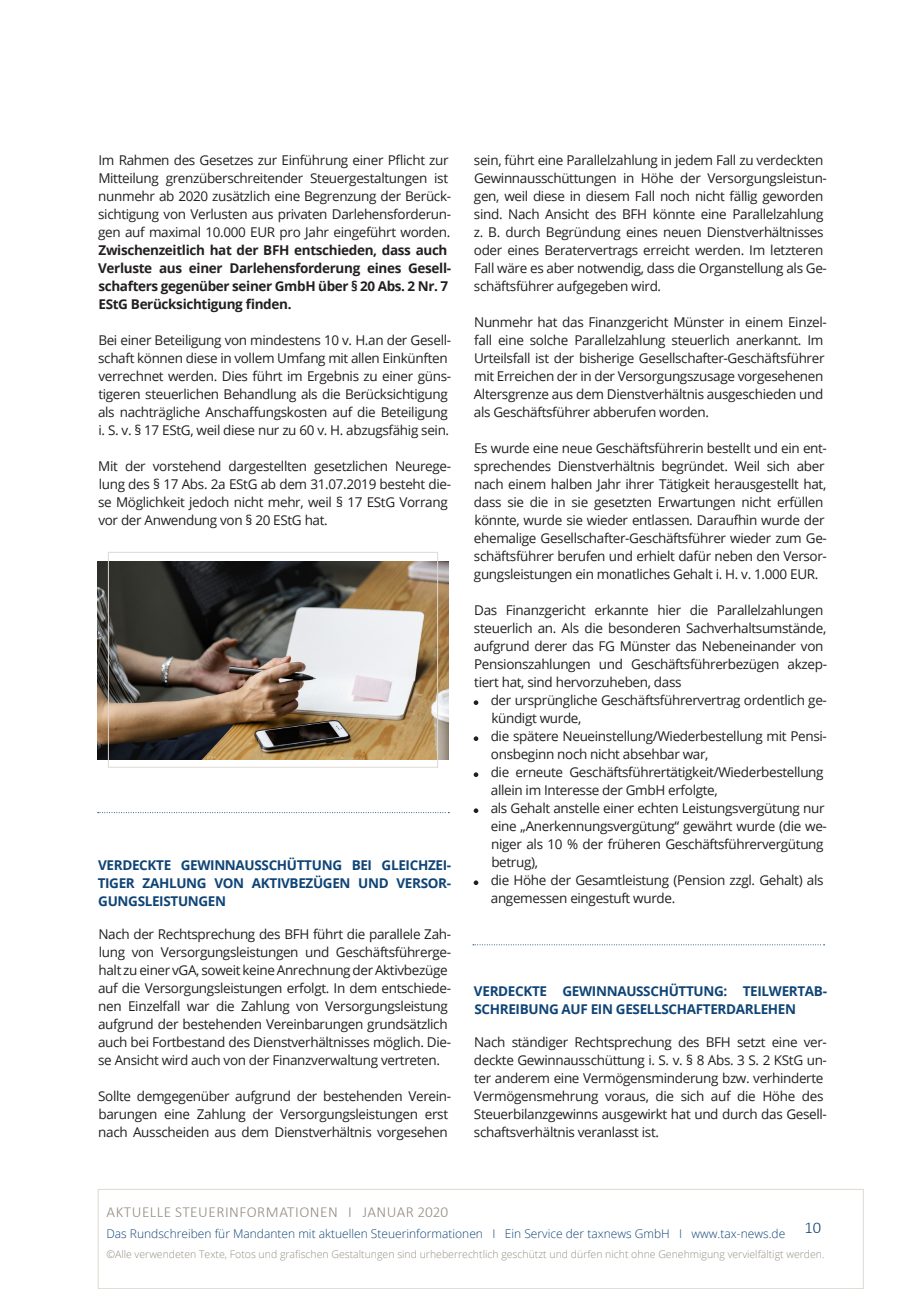
<style>
.page{position:relative;width:919px;height:1289px;background:#fff}
.page>*{position:absolute;margin:0;border:0;box-sizing:border-box;transform-origin:0 0}
.t1{font:300 16.5px "Calibri";color:#0f4476}
.t2{font:300 15.3px "Calibri";letter-spacing:.03em;color:#948e83}
.t3{font:13.5px/18px "Open Sans";letter-spacing:-.025em;color:#231f20}
.t4{font:700 13.5px/18px "Open Sans";letter-spacing:-.025em;color:#0f4476;text-align:justify}
.t5{font:700 13.5px/18px "Open Sans";letter-spacing:-.025em;color:#231f20}
.t6{font:300 12px "Open Sans";color:#0f4476}
.t7{font:300 10.5px "Open Sans";color:#948e83}
</style>
<div class="page">
<div style="left:98px;top:1188px;width:765px;height:100px;border:1px solid #dfd9d1"></div>
<svg style="left:473px;top:700px;width:5px;height:5px"></svg>
<svg style="left:473px;top:736px;width:5px;height:5px"></svg>
<svg style="left:473px;top:772px;width:5px;height:5px"></svg>
<svg style="left:473px;top:808px;width:5px;height:5px"></svg>
<svg style="left:473px;top:880px;width:5px;height:5px"></svg>
<img style="left:97px;top:561px;width:351px;height:198px">
<div style="left:108px;top:552px;width:330px;height:215px;border:1px solid #dfd9d1"></div>
<svg style="left:98px;top:812px;width:351px;height:1px"></svg>
<svg style="left:473px;top:944px;width:351px;height:1px"></svg>
<p class="t3" style="left:98px;top:150px;width:354px">Im Rahmen des Gesetzes zur Einführung einer Pflicht zur Mitteilung grenzüberschreitender Steuergestaltungen ist nunmehr ab 2020 zusätzlich eine Begrenzung der Berück&shy;sichtigung von Verlusten aus privaten Darlehensforderun&shy;gen auf maximal 10.000 EUR pro Jahr eingeführt worden.</p>
<p class="t5" style="left:98px;top:240px;width:354px">Zwischenzeitlich hat der BFH entschieden, dass auch Verluste aus einer Darlehensforderung eines Gesell&shy;schafters gegenüber seiner GmbH über § 20 Abs. 2 Nr. 7<br>EStG Berücksichtigung finden.</p>
<p class="t3" style="left:98px;top:330px;width:354px">Bei einer Beteiligung von mindestens 10 v. H.an der Gesell&shy;schaft können diese in vollem Umfang mit allen Einkünften verrechnet werden. Dies führt im Ergebnis zu einer güns&shy;tigeren steuerlichen Behandlung als die Berücksichtigung als nachträgliche Anschaffungskosten auf die Beteiligung i. S. v. § 17 EStG, weil diese nur zu 60 v. H. abzugsfähig sein.</p>
<p class="t3" style="left:98px;top:456px;width:354px">Mit der vorstehend dargestellten gesetzlichen Neurege&shy;lung des § 17 Abs. 2a EStG ab dem 31.07.2019 besteht die&shy;se Möglichkeit jedoch nicht mehr, weil § 17 EStG Vorrang vor der Anwendung von § 20 EStG hat.</p>
<p class="t4" style="left:98px;top:855px;width:355px">VERDECKTE GEWINNAUSSCHÜTTUNG BEI GLEICHZEI-TIGER ZAHLUNG VON AKTIVBEZÜGEN UND VERSOR-GUNGSLEISTUNGEN</p>
<p class="t3" style="left:98px;top:924px;width:354px">Nach der Rechtsprechung des BFH führt die parallele Zah&shy;lung von Versorgungsleistungen und Geschäftsführerge&shy;halt zu einer vGA, soweit keine Anrechnung der Aktivbezüge auf die Versorgungsleistungen erfolgt. In dem entschiede&shy;nen Einzelfall war die Zahlung von Versorgungsleistung aufgrund der bestehenden Vereinbarungen grundsätzlich auch bei Fortbestand des Dienstverhältnisses möglich. Die&shy;se Ansicht wird auch von der Finanzverwaltung vertreten.</p>
<p class="t3" style="left:98px;top:1086px;width:354px">Sollte demgegenüber aufgrund der bestehenden Verein&shy;barungen eine Zahlung der Versorgungsleistungen erst nach Ausscheiden aus dem Dienstverhältnis vorgesehen</p>
<p class="t3" style="left:473px;top:150px;width:355px">sein, führt eine Parallelzahlung in jedem Fall zu verdeckten Gewinnausschüttungen in Höhe der Versorgungsleistun&shy;gen, weil diese in diesem Fall noch nicht fällig geworden sind. Nach Ansicht des BFH könnte eine Parallelzahlung z. B. durch Begründung eines neuen Dienstverhältnisses oder eines Beratervertrags erreicht werden. Im letzteren Fall wäre es aber notwendig, dass die Organstellung als Ge&shy;schäftsführer aufgegeben wird.</p>
<p class="t3" style="left:473px;top:312px;width:354px">Nunmehr hat das Finanzgericht Münster in einem Einzel&shy;fall eine solche Parallelzahlung steuerlich anerkannt. Im Urteilsfall ist der bisherige Gesellschafter-Geschäftsführer mit Erreichen der in der Versorgungszusage vorgesehenen Altersgrenze aus dem Dienstverhältnis ausgeschieden und als Geschäftsführer abberufen worden.</p>
<p class="t3" style="left:474px;top:438px;width:354px">Es wurde eine neue Geschäftsführerin bestellt und ein ent&shy;sprechendes Dienstverhältnis begründet. Weil sich aber nach einem halben Jahr ihrer Tätigkeit herausgestellt hat, dass sie die in sie gesetzten Erwartungen nicht erfüllen könnte, wurde sie wieder entlassen. Daraufhin wurde der ehemalige Gesellschafter-Geschäftsführer wieder zum Ge&shy;schäftsführer berufen und erhielt dafür neben den Versor&shy;gungsleistungen ein monatliches Gehalt i. H. v. 1.000 EUR.</p>
<p class="t3" style="left:474px;top:600px;width:354px">Das Finanzgericht erkannte hier die Parallelzahlungen steuerlich an. Als die besonderen Sachverhaltsumstände, aufgrund derer das FG Münster das Nebeneinander von Pensionszahlungen und Geschäftsführerbezügen akzep&shy;tiert hat, sind hervorzuheben, dass</p>
<p class="t3" style="left:490px;top:690px;width:338px">der ursprüngliche Geschäftsführervertrag ordentlich ge&shy;kündigt wurde,<br>die spätere Neueinstellung/Wiederbestellung mit Pensi&shy;onsbeginn noch nicht absehbar war,<br>die erneute Geschäftsführertätigkeit/Wiederbestellung allein im Interesse der GmbH erfolgte,<br>als Gehalt anstelle einer echten Leistungsvergütung nur eine „Anerkennungsvergütung“ gewährt wurde (die we&shy;niger als 10 % der früheren Geschäftsführervergütung betrug),<br>die Höhe der Gesamtleistung (Pension zzgl. Gehalt) als angemessen eingestuft wurde.</p>
<p class="t4" style="left:474px;top:981px;width:354px">VERDECKTE GEWINNAUSSCHÜTTUNG: TEILWERTAB-<br>SCHREIBUNG AUF EIN GESELLSCHAFTERDARLEHEN</p>
<p class="t3" style="left:474px;top:1032px;width:354px">Nach ständiger Rechtsprechung des BFH setzt eine ver&shy;deckte Gewinnausschüttung i. S. v. § 8 Abs. 3 S. 2 KStG un&shy;ter anderem eine Vermögensminderung bzw. verhinderte Vermögensmehrung voraus, die sich auf die Höhe des Steuerbilanzgewinns ausgewirkt hat und durch das Gesell&shy;schaftsverhältnis veranlasst ist.</p>
<p class="t2" style="left:107px;top:1202px;width:343px">AKTUELLE STEUERINFORMATIONEN I JANUAR 2020</p>
<p class="t6" style="left:106px;top:1224px;width:680px">Das Rundschreiben für Mandanten mit aktuellen Steuerinformationen I Ein Service der taxnews GmbH I www.tax-news.de</p>
<p class="t7" style="left:106px;top:1246px;width:719px">©Alle verwendeten Texte, Fotos und grafischen Gestaltungen sind urheberrechtlich geschützt und dürfen nicht ohne Genehmigung vervielfältigt werden.</p>
<p class="t1" style="left:804px;top:1216px;width:18px">10</p>
</div>
